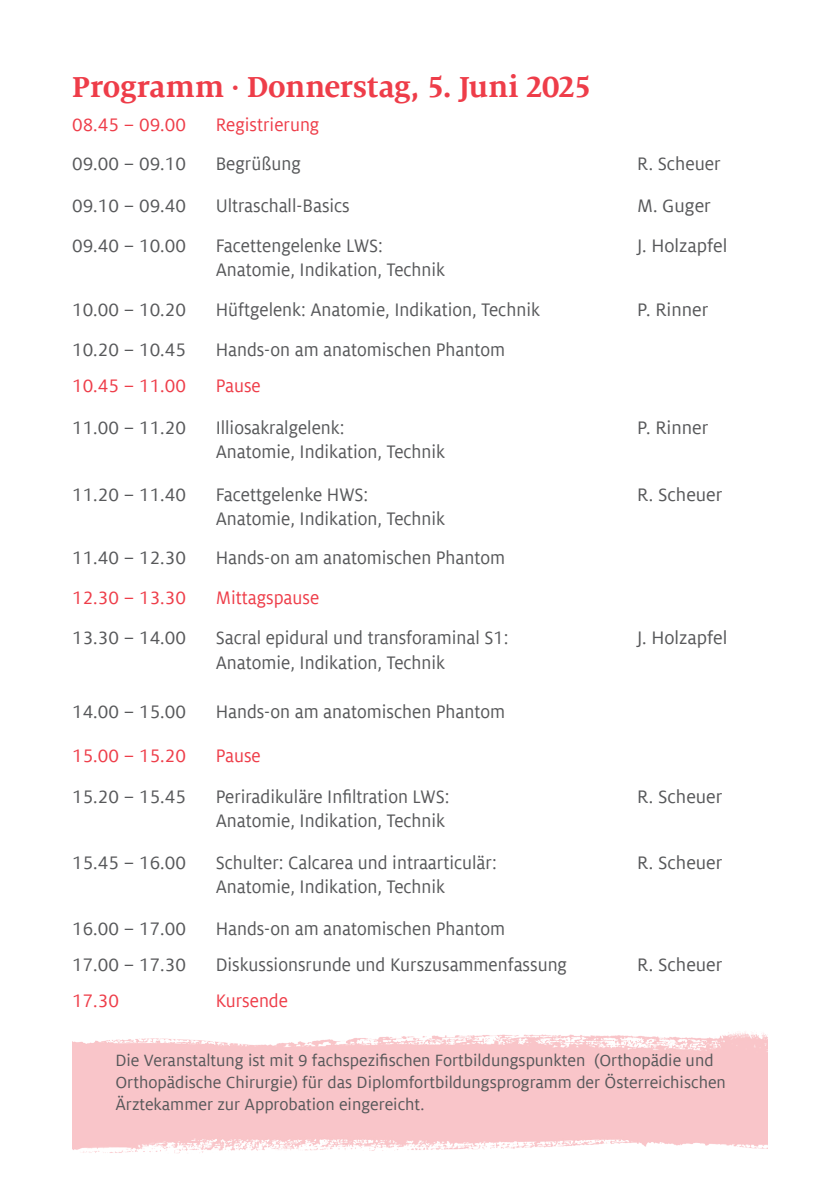
<style>
.page{position:relative;width:840px;height:1191px;background:#fff}
.page>*{position:absolute;margin:0;border:0;box-sizing:border-box;transform-origin:0 0}
.t1{font:700 32px "Milo Serif Offc Pro";letter-spacing:-.005em;color:#ee3d49}
.t2{font:20px/24px "Milo Offc Pro";color:#57585a;scale:.96 1}
.t3{font:20px "Milo Offc Pro";color:#57585a}
.t4{font:20px "Milo Offc Pro";color:#ee3d49}
.t5{font:20px "Milo Offc Pro";color:#ee3d49;scale:.96 1}
.Fließtext_Milo_OT_10Pt{font:18px/22px "Milo Offc Pro";color:#57585a}
.s1{font-weight:500}
</style>
<div class="page">
<img style="left:72px;top:1032px;width:695px;height:122px">
<p class="t1" style="left:72px;top:69px;width:519px">Programm <span class="s1">·</span> Donnerstag, 5. Juni 2025</p>
<p class="t4" style="left:72px;top:114px;width:115px">08.45 – 09.00</p>
<p class="t5" style="left:215px;top:114px;width:109px">Registrierung</p>
<p class="t3" style="left:72px;top:153px;width:115px">09.00 – 09.10</p>
<p class="t2" style="left:215px;top:152px;width:90px">Begrüßung</p>
<p class="t3" style="left:636px;top:153px;width:85px">R. Scheuer</p>
<p class="t3" style="left:72px;top:195px;width:115px">09.10 – 09.40</p>
<p class="t2" style="left:215px;top:194px;width:141px">Ultraschall-Basics</p>
<p class="t3" style="left:636px;top:195px;width:75px">M. Guger</p>
<p class="t3" style="left:72px;top:234px;width:115px">09.40 – 10.00</p>
<p class="t2" style="left:215px;top:233px;width:240px">Facettengelenke LWS:<br>Anatomie, Indikation, Technik</p>
<p class="t3" style="left:636px;top:234px;width:92px">J. Holzapfel</p>
<p class="t3" style="left:72px;top:299px;width:115px">10.00 – 10.20</p>
<p class="t2" style="left:215px;top:298px;width:339px">Hüftgelenk: Anatomie, Indikation, Technik</p>
<p class="t3" style="left:636px;top:299px;width:73px">P. Rinner</p>
<p class="t3" style="left:72px;top:339px;width:115px">10.20 – 10.45</p>
<p class="t2" style="left:215px;top:338px;width:303px">Hands-on am anatomischen Phantom</p>
<p class="t4" style="left:72px;top:375px;width:115px">10.45 – 11.00</p>
<p class="t5" style="left:215px;top:375px;width:48px">Pause</p>
<p class="t3" style="left:72px;top:417px;width:115px">11.00 – 11.20</p>
<p class="t2" style="left:215px;top:416px;width:240px">Illiosakralgelenk:<br>Anatomie, Indikation, Technik</p>
<p class="t3" style="left:636px;top:417px;width:73px">P. Rinner</p>
<p class="t3" style="left:72px;top:484px;width:115px">11.20 – 11.40</p>
<p class="t2" style="left:215px;top:483px;width:240px">Facettgelenke HWS:<br>Anatomie, Indikation, Technik</p>
<p class="t3" style="left:636px;top:484px;width:87px">R. Scheuer</p>
<p class="t3" style="left:72px;top:547px;width:115px">11.40 – 12.30</p>
<p class="t2" style="left:215px;top:546px;width:303px">Hands-on am anatomischen Phantom</p>
<p class="t4" style="left:72px;top:586px;width:115px">12.30 – 13.30</p>
<p class="t5" style="left:215px;top:586px;width:109px">Mittagspause</p>
<p class="t3" style="left:72px;top:627px;width:115px">13.30 – 14.00</p>
<p class="t2" style="left:215px;top:626px;width:306px">Sacral epidural und transforaminal S1:<br>Anatomie, Indikation, Technik</p>
<p class="t3" style="left:636px;top:627px;width:92px">J. Holzapfel</p>
<p class="t3" style="left:72px;top:700px;width:115px">14.00 – 15.00</p>
<p class="t2" style="left:215px;top:700px;width:303px">Hands-on am anatomischen Phantom</p>
<p class="t4" style="left:72px;top:744px;width:115px">15.00 – 15.20</p>
<p class="t5" style="left:215px;top:744px;width:48px">Pause</p>
<p class="t3" style="left:72px;top:786px;width:115px">15.20 – 15.45</p>
<p class="t2" style="left:215px;top:785px;width:245px">Periradikuläre Infiltration LWS:<br>Anatomie, Indikation, Technik</p>
<p class="t3" style="left:636px;top:786px;width:87px">R. Scheuer</p>
<p class="t3" style="left:72px;top:852px;width:115px">15.45 – 16.00</p>
<p class="t2" style="left:215px;top:851px;width:294px">Schulter: Calcarea und intraarticulär:<br>Anatomie, Indikation, Technik</p>
<p class="t3" style="left:636px;top:852px;width:87px">R. Scheuer</p>
<p class="t3" style="left:72px;top:917px;width:115px">16.00 – 17.00</p>
<p class="t2" style="left:215px;top:916px;width:303px">Hands-on am anatomischen Phantom</p>
<p class="t3" style="left:72px;top:953px;width:115px">17.00 – 17.30</p>
<p class="t2" style="left:215px;top:952px;width:367px">Diskussionsrunde und Kurszusammenfassung</p>
<p class="t3" style="left:636px;top:953px;width:87px">R. Scheuer</p>
<p class="t4" style="left:72px;top:990px;width:48px">17.30</p>
<p class="t5" style="left:215px;top:990px;width:77px">Kursende</p>
<p class="Fließtext_Milo_OT_10Pt" style="left:115px;top:1049px;width:611px">Die Veranstaltung ist mit 9 fachspezifischen Fortbildungspunkten (Orthopädie und<br>Orthopädische Chirurgie) für das Diplomfortbildungsprogramm der Österreichischen<br>Ärztekammer zur Approbation eingereicht.</p>
</div>
